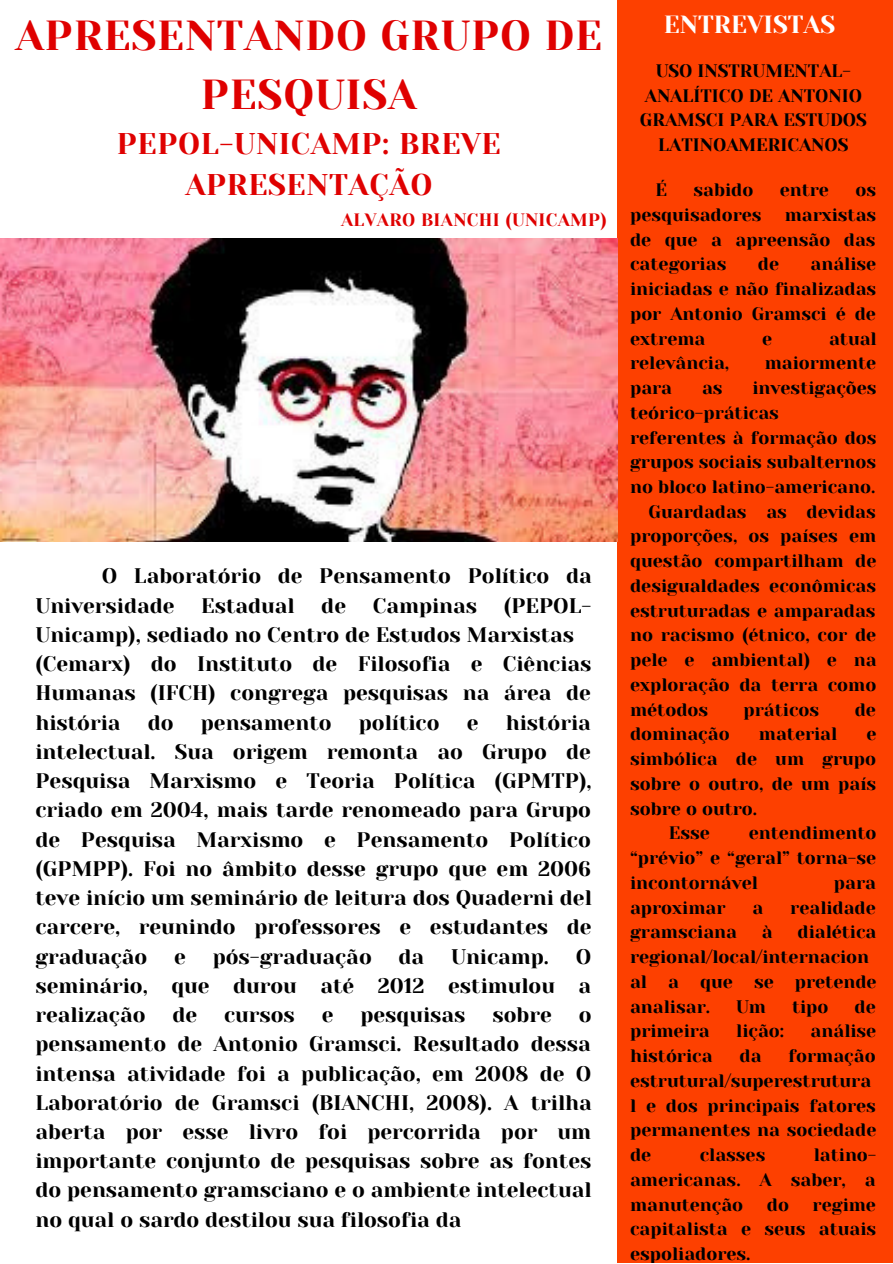
<style>
.page{position:relative;width:893px;height:1264px;background:#fff}
.page>*{position:absolute;margin:0;border:0;box-sizing:border-box;transform-origin:0 0}
.t1{font:41.85px/58.5px "Yeseva One";letter-spacing:.02em;color:#df0000;text-align:center}
.t2{font:29.85px/41.5px "Yeseva One";letter-spacing:.02em;color:#df0000;text-align:center}
.t3{font:24.75px "Yeseva One";color:#fff}
.t4{font:21px/29.2px "Yeseva One";color:#000;text-align:justify}
.t5{font:18px/24.8px "Yeseva One";color:#000;text-align:justify}
.t6{font:17.85px "Yeseva One";letter-spacing:.02em;color:#df0000}
</style>
<div class="page">
<div style="left:617px;top:0;width:275px;height:1262px;background:#fd4000"></div>
<img style="left:0;top:238px;width:617px;height:304px">
<h1 class="t1" style="left:15px;top:7px;width:588px">APRESENTANDO GRUPO DE<br>PESQUISA</h1>
<h2 class="t2" style="left:117px;top:123px;width:385px">PEPOL-UNICAMP: BREVE<br>APRESENTAÇÃO</h2>
<p class="t6" style="left:341px;top:209px;width:267px">ALVARO BIANCHI (UNICAMP)</p>
<p class="t4" style="left:35px;top:561px;width:558px;text-indent:66px">O Laboratório de Pensamento Político da<br>Universidade</p>
<p class="t4" style="left:35px;top:591px;width:557px;text-align:left;text-indent:468px">(PEPOL-<br>Unicamp), sediado no Centro de Estudos Marxistas (Cemarx) do Instituto de Filosofia e Ciências<br>Humanas (IFCH) congrega pesquisas na área de história</p>
<p class="t4" style="left:201px;top:591px;width:95px">Estadual</p>
<p class="t4" style="left:321px;top:591px;width:26px">de</p>
<p class="t4" style="left:373px;top:591px;width:106px">Campinas</p>
<p class="t4" style="left:35px;top:708px;width:558px;text-indent:470px">história intelectual. Sua origem remonta ao Grupo de Pesquisa Marxismo e Teoria Política (GPMTP), criado em 2004, mais tarde renomeado para Grupo de Pesquisa Marxismo e Pensamento Político (GPMPP). Foi no âmbito desse grupo que em 2006 teve início um seminário de leitura dos Quaderni del carcere, reunindo professores e estudantes de graduação</p>
<p class="t4" style="left:148px;top:708px;width:27px">do</p>
<p class="t4" style="left:201px;top:708px;width:132px">pensamento</p>
<p class="t4" style="left:359px;top:708px;width:82px">político</p>
<p class="t4" style="left:466px;top:708px;width:13px">e</p>
<p class="t4" style="left:35px;top:941px;width:557px;text-indent:540px">O seminário, que durou até 2012 estimulou a realização</p>
<p class="t4" style="left:174px;top:941px;width:13px">e</p>
<p class="t4" style="left:213px;top:941px;width:160px">pós-graduação</p>
<p class="t4" style="left:398px;top:941px;width:27px">da</p>
<p class="t4" style="left:451px;top:941px;width:99px">Unicamp.</p>
<p class="t4" style="left:172px;top:1000px;width:26px">de</p>
<p class="t4" style="left:224px;top:1000px;width:72px">cursos</p>
<p class="t4" style="left:322px;top:1000px;width:13px">e</p>
<p class="t4" style="left:360px;top:1000px;width:107px">pesquisas</p>
<p class="t4" style="left:492px;top:1000px;width:61px">sobre</p>
<p class="t4" style="left:35px;top:1000px;width:557px;text-indent:543px">o pensamento de Antonio Gramsci. Resultado dessa intensa atividade foi a publicação, em 2008 de O Laboratório de Gramsci (BIANCHI, 2008). A trilha aberta por esse livro foi percorrida por um importante conjunto de pesquisas sobre as fontes do pensamento gramsciano e o ambiente intelectual no qual o sardo destilou sua filosofia da</p>
<h3 class="t3" style="left:664px;top:10px;width:173px">ENTREVISTAS</h3>
<p class="t5" style="left:640px;top:58px;width:228px;text-align:center">USO INSTRUMENTAL-<br>ANALÍTICO DE ANTONIO<br>GRAMSCI PARA ESTUDOS<br>LATINOAMERICANOS</p>
<p class="t5" style="left:655px;top:178px;width:13px">É</p>
<p class="t5" style="left:693px;top:178px;width:61px">sabido</p>
<p class="t5" style="left:779px;top:178px;width:51px">entre</p>
<p class="t5" style="left:855px;top:178px;width:22px">os</p>
<p class="t5" style="left:630px;top:202px;width:133px">pesquisadores</p>
<p class="t5" style="left:630px;top:202px;width:248px;text-indent:154px">marxistas de que a apreensão das categorias</p>
<p class="t5" style="left:630px;top:252px;width:248px;text-indent:180px">análise iniciadas e não finalizadas por Antonio Gramsci é de extrema</p>
<p class="t5" style="left:757px;top:252px;width:23px">de</p>
<p class="t5" style="left:762px;top:326px;width:12px">e</p>
<p class="t5" style="left:829px;top:326px;width:49px">atual</p>
<p class="t5" style="left:630px;top:351px;width:101px">relevância,</p>
<p class="t5" style="left:764px;top:351px;width:113px">maiormente</p>
<p class="t5" style="left:630px;top:375px;width:44px">para</p>
<p class="t5" style="left:702px;top:375px;width:22px">as</p>
<p class="t5" style="left:752px;top:375px;width:126px">investigações</p>
<p class="t5" style="left:630px;top:400px;width:150px">teórico-práticas</p>
<p class="t5" style="left:630px;top:425px;width:248px">referentes à formação dos</p>
<p class="t5" style="left:630px;top:450px;width:248px">grupos sociais subalternos</p>
<p class="t5" style="left:630px;top:474px;width:247px">no bloco latino-americano.</p>
<p class="t5" style="left:648px;top:499px;width:229px">Guardadas as devidas</p>
<p class="t5" style="left:630px;top:524px;width:247px">proporções, os países em</p>
<p class="t5" style="left:630px;top:549px;width:248px">questão compartilham de</p>
<p class="t5" style="left:630px;top:573px;width:247px">desigualdades econômicas</p>
<p class="t5" style="left:630px;top:598px;width:247px">estruturadas e amparadas</p>
<p class="t5" style="left:630px;top:623px;width:248px">no racismo (étnico, cor de</p>
<p class="t5" style="left:630px;top:647px;width:248px">pele e ambiental) e na</p>
<p class="t5" style="left:630px;top:672px;width:248px">exploração da terra como</p>
<p class="t5" style="left:630px;top:697px;width:80px">métodos</p>
<p class="t5" style="left:743px;top:697px;width:77px">práticos</p>
<p class="t5" style="left:854px;top:697px;width:23px">de</p>
<p class="t5" style="left:630px;top:722px;width:101px">dominação</p>
<p class="t5" style="left:758px;top:722px;width:80px">material</p>
<p class="t5" style="left:866px;top:722px;width:12px">e</p>
<p class="t5" style="left:630px;top:746px;width:247px">simbólica de um grupo</p>
<p class="t5" style="left:630px;top:771px;width:247px">sobre o outro, de um país</p>
<p class="t5" style="left:630px;top:796px;width:129px">sobre o outro.</p>
<p class="t5" style="left:668px;top:821px;width:43px">Esse</p>
<p class="t5" style="left:630px;top:821px;width:248px;text-indent:119px">entendimento “prévio” e “geral” torna-se incontornável</p>
<p class="t5" style="left:833px;top:870px;width:44px">para</p>
<p class="t5" style="left:630px;top:895px;width:97px">aproximar</p>
<p class="t5" style="left:752px;top:895px;width:12px">a</p>
<p class="t5" style="left:790px;top:895px;width:87px">realidade</p>
<p class="t5" style="left:630px;top:919px;width:109px">gramsciana</p>
<p class="t5" style="left:761px;top:919px;width:12px">à</p>
<p class="t5" style="left:630px;top:919px;width:248px;text-align:left;text-indent:167px">dialética regional/local/internacion al a que se pretende analisar.</p>
<p class="t5" style="left:736px;top:994px;width:31px">Um</p>
<p class="t5" style="left:792px;top:994px;width:38px">tipo</p>
<p class="t5" style="left:854px;top:994px;width:23px">de</p>
<p class="t5" style="left:630px;top:1018px;width:81px">primeira</p>
<p class="t5" style="left:736px;top:1018px;width:49px">lição:</p>
<p class="t5" style="left:810px;top:1018px;width:67px">análise</p>
<p class="t5" style="left:630px;top:1043px;width:84px">histórica</p>
<p class="t5" style="left:739px;top:1043px;width:24px">da</p>
<p class="t5" style="left:630px;top:1043px;width:248px;text-align:left;text-indent:158px">formação estrutural/superestrutura l e dos principais fatores permanentes na sociedade de</p>
<p class="t5" style="left:630px;top:1142px;width:248px;text-indent:184px">latino&shy;americanas. A saber, a manutenção</p>
<p class="t5" style="left:699px;top:1142px;width:67px">classes</p>
<p class="t5" style="left:630px;top:1191px;width:248px;text-indent:182px">regime capitalista e seus atuais espoliadores.</p>
<p class="t5" style="left:766px;top:1191px;width:24px">do</p>
</div>
